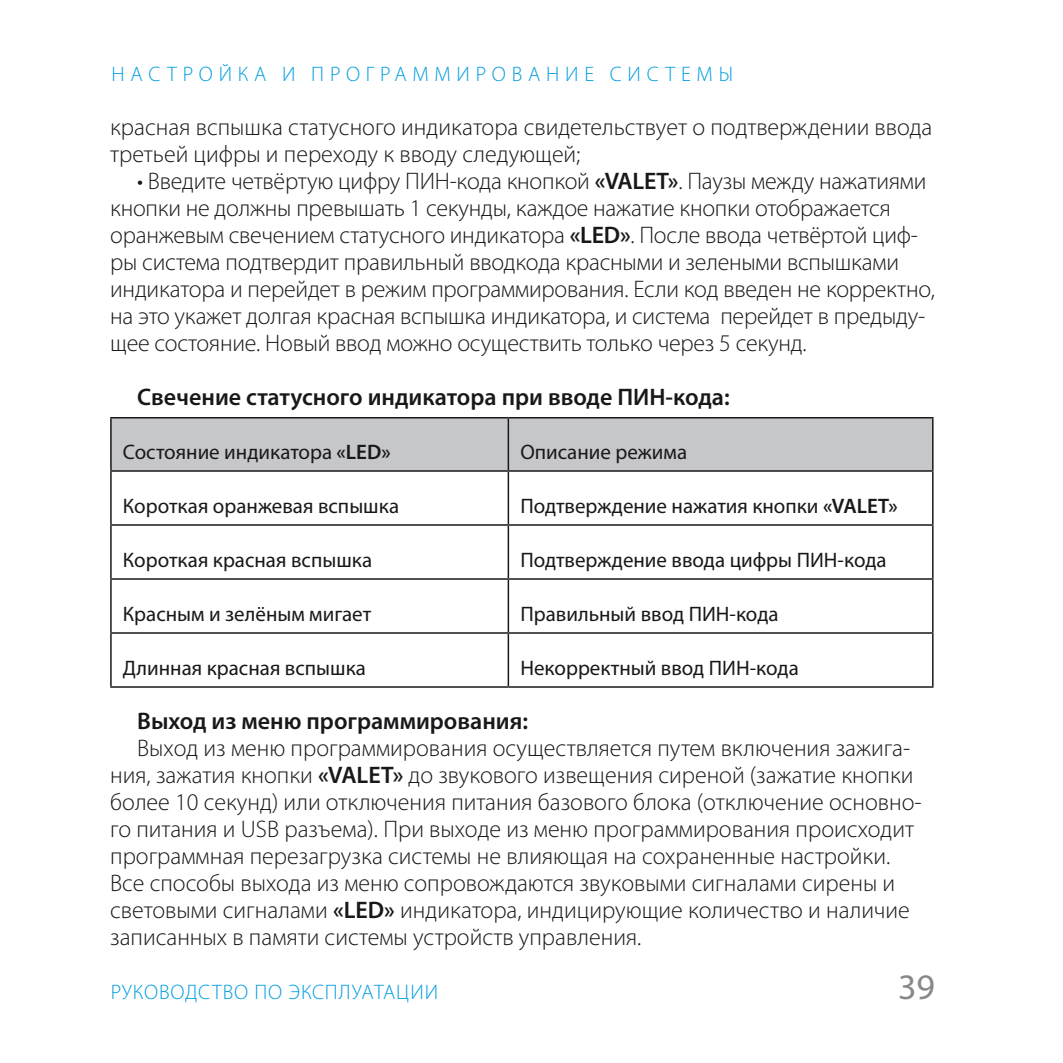
<style>
.page{position:relative;width:1063px;height:1063px;background:#fff}
.page>*{position:absolute;margin:0;border:0;box-sizing:border-box;transform-origin:0 0}
.t1{font:36px "Myriad Pro";color:#86888a}
.t2{font:300 24px/27px "Myriad Pro";color:#1a171b}
.t3{font:600 24px "Myriad Pro";color:#1a171b}
.t4{font:21px "Myriad Pro";color:#1a171b}
.t5{font:300 21px "Myriad Pro";letter-spacing:.265em;color:#009ee0}
.t6{font:300 21px "Myriad Pro";letter-spacing:.045em;color:#009ee0}
.s1{font-weight:600}
</style>
<div class="page">
<div style="left:112px;top:419px;width:820px;height:51px;background:#c6c7c8"></div>
<hr style="left:110px;top:417px;width:398px;height:2px;background:#1a171b">
<hr style="left:110px;top:419px;width:2px;height:51px;background:#1a171b">
<hr style="left:508px;top:417px;width:426px;height:2px;background:#1a171b">
<hr style="left:508px;top:419px;width:1px;height:51px;background:#1a171b">
<hr style="left:932px;top:419px;width:2px;height:51px;background:#1a171b">
<hr style="left:110px;top:470px;width:398px;height:2px;background:#1a171b">
<hr style="left:110px;top:472px;width:2px;height:52px;background:#1a171b">
<hr style="left:508px;top:470px;width:426px;height:2px;background:#1a171b">
<hr style="left:508px;top:472px;width:1px;height:52px;background:#1a171b">
<hr style="left:932px;top:472px;width:2px;height:52px;background:#1a171b">
<hr style="left:110px;top:524px;width:398px;height:2px;background:#1a171b">
<hr style="left:110px;top:526px;width:2px;height:52px;background:#1a171b">
<hr style="left:508px;top:524px;width:426px;height:2px;background:#1a171b">
<hr style="left:508px;top:526px;width:1px;height:52px;background:#1a171b">
<hr style="left:932px;top:526px;width:2px;height:52px;background:#1a171b">
<hr style="left:110px;top:578px;width:398px;height:2px;background:#1a171b">
<hr style="left:110px;top:580px;width:2px;height:52px;background:#1a171b">
<hr style="left:508px;top:578px;width:426px;height:2px;background:#1a171b">
<hr style="left:508px;top:580px;width:1px;height:52px;background:#1a171b">
<hr style="left:932px;top:580px;width:2px;height:52px;background:#1a171b">
<hr style="left:110px;top:632px;width:398px;height:2px;background:#1a171b">
<hr style="left:110px;top:634px;width:2px;height:52px;background:#1a171b">
<hr style="left:508px;top:632px;width:426px;height:2px;background:#1a171b">
<hr style="left:508px;top:634px;width:1px;height:52px;background:#1a171b">
<hr style="left:932px;top:634px;width:2px;height:52px;background:#1a171b">
<hr style="left:110px;top:686px;width:398px;height:2px;background:#1a171b">
<hr style="left:508px;top:686px;width:426px;height:2px;background:#1a171b">
<p class="t5" style="left:112px;top:61px;width:623px">НАСТРОЙКА И ПРОГРАММИРОВАНИЕ СИСТЕМЫ</p>
<p class="t2" style="left:110px;top:113px;width:824px">красная вспышка статусного индикатора свидетельствует о подтверждении ввода третьей цифры и переходу к вводу следующей;</p>
<p class="t2" style="left:110px;top:167px;width:826px;text-indent:27px">• Введите четвёртую цифру ПИН-кода кнопкой <span class="s1">«VALET»</span>. Паузы между нажатиями кнопки не должны превышать 1 секунды, каждое нажатие кнопки отображается оранжевым свечением статусного индикатора <span class="s1">«LED»</span>. После ввода четвёртой циф&shy;ры система подтвердит правильный вводкода красными и зелеными вспышками индикатора и перейдет в режим программирования. Если код введен не корректно, на это укажет долгая красная вспышка индикатора, и система перейдет в предыду&shy;щее состояние. Новый ввод можно осуществить только через 5 секунд.</p>
<p class="t3" style="left:137px;top:382px;width:594px">Свечение статусного индикатора при вводе ПИН-кода:</p>
<p class="t4" style="left:123px;top:439px;width:269px">Состояние индикатора <span class="s1">«LED»</span></p>
<p class="t4" style="left:520px;top:439px;width:168px">Описание режима</p>
<p class="t4" style="left:123px;top:493px;width:278px">Короткая оранжевая вспышка</p>
<p class="t4" style="left:520px;top:493px;width:379px">Подтверждение нажатия кнопки <span class="s1">«VALET»</span></p>
<p class="t4" style="left:123px;top:547px;width:251px">Короткая красная вспышка</p>
<p class="t4" style="left:520px;top:547px;width:368px">Подтверждение ввода цифры ПИН-кода</p>
<p class="t4" style="left:123px;top:601px;width:250px">Красным и зелёным мигает</p>
<p class="t4" style="left:520px;top:601px;width:260px">Правильный ввод ПИН-кода</p>
<p class="t4" style="left:123px;top:655px;width:245px">Длинная красная вспышка</p>
<p class="t4" style="left:520px;top:655px;width:280px">Некорректный ввод ПИН-кода</p>
<p class="t3" style="left:137px;top:706px;width:393px">Выход из меню программирования:</p>
<p class="t2" style="left:110px;top:734px;width:813px;text-indent:27px">Выход из меню программирования осуществляется путем включения зажига&shy;ния, зажатия кнопки <span class="s1">«VALET»</span> до звукового извещения сиреной (зажатие кнопки более 10 секунд) или отключения питания базового блока (отключение основно&shy;го питания и USB разъема). При выходе из меню программирования происходит программная перезагрузка системы не влияющая на сохраненные настройки.<br>Все способы выхода из меню сопровождаются звуковыми сигналами сирены и световыми сигналами <span class="s1">«LED»</span> индикатора, индицирующие количество и наличие записанных в памяти системы устройств управления.</p>
<p class="t6" style="left:111px;top:979px;width:329px">РУКОВОДСТВО ПО ЭКСПЛУАТАЦИИ</p>
<h1 class="t1" style="left:898px;top:965px;width:38px">39</h1>
</div>
